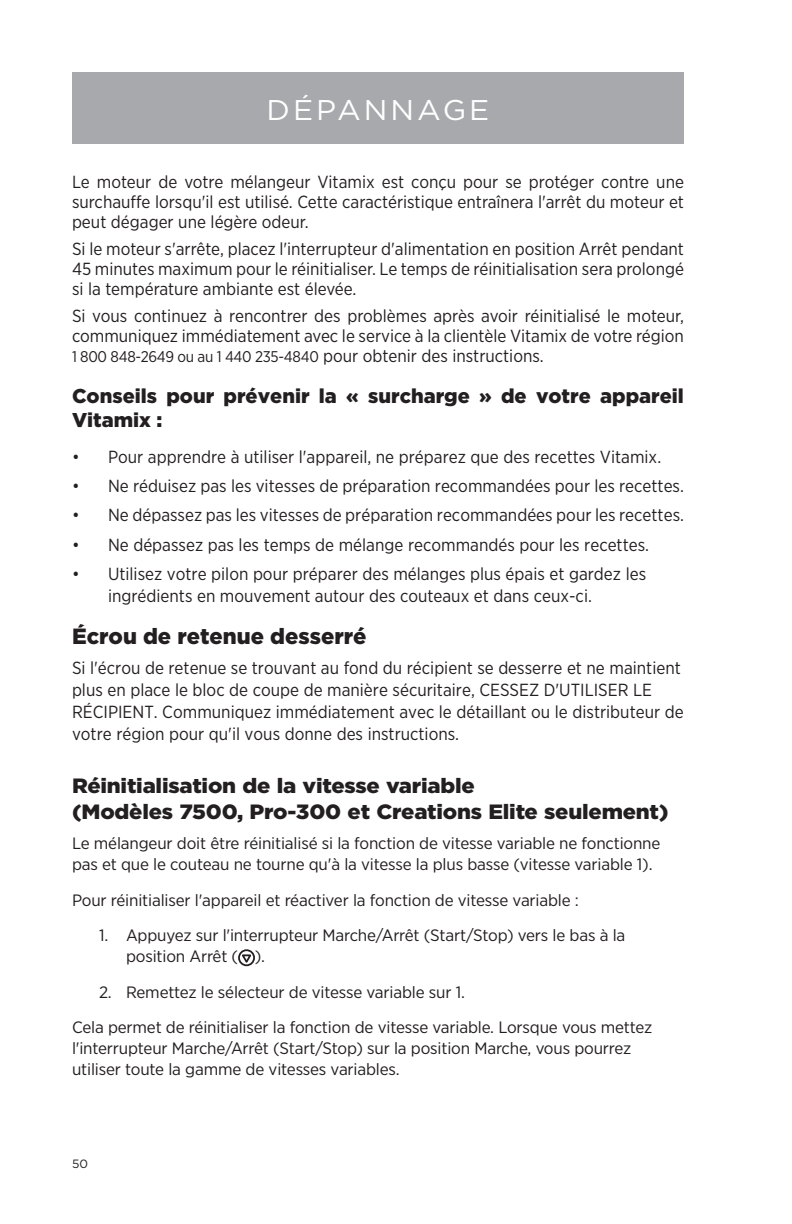
<style>
.page{position:relative;width:792px;height:1224px;background:#fff}
.page>*{position:absolute;margin:0;border:0;box-sizing:border-box;transform-origin:0 0}
.header_copy_ENG_1{font:28.4px "Gotham";letter-spacing:.1em;color:#fff;scale:1.05 1}
.numbered_bulleted_co{font:900 22px "Gotham";color:#231f20}
.Regular_body_copy{font:900 20.6px/26.4px "Gotham";letter-spacing:-.01em;color:#231f20;scale:1.06 1}
.Subhead_copy{font:900 20px/24px "Gotham";color:#231f20}
.Recipe_Title_TOC{font:17.6px/22px "Gotham Narrow";color:#231f20}
.numbered_bulleted_co-2{font:17.6px/20px "Gotham Narrow";color:#231f20;text-align:justify}
.Heading{font:16.4px/21px "Gotham Narrow";letter-spacing:-.01em;color:#231f20;scale:1.06 1}
.numbered_bulleted_co-3{font:15.6px "Gotham Narrow";letter-spacing:-.02em;color:#231f20}
.t1{font:12px "Gotham";color:#231f20}
.s1{font-size:17.6px}
</style>
<div class="page">
<div style="left:238px;top:949px;width:17px;height:17px;border:2px solid #231f20;border-radius:50%"></div>
<svg style="left:240px;top:953px;width:13px;height:11px"></svg>
<div style="left:72px;top:72px;width:612px;height:72px;background:#a8a9ad"></div>
<p class="header_copy_ENG_1" style="left:267px;top:92px;width:214px">DÉPANNAGE</p>
<p class="numbered_bulleted_co-2" style="left:72px;top:171px;width:614px">Le moteur de votre mélangeur Vitamix est conçu pour se protéger contre une surchauffe lorsqu'il est utilisé. Cette caractéristique entraînera l'arrêt du moteur et peut dégager une légère odeur.</p>
<p class="numbered_bulleted_co-2" style="left:72px;top:239px;width:614px">Si le moteur s'arrête, placez l'interrupteur d'alimentation en position Arrêt pendant 45 minutes maximum pour le réinitialiser. Le temps de réinitialisation sera prolongé si la température ambiante est élevée.</p>
<p class="numbered_bulleted_co-2" style="left:72px;top:306px;width:614px">Si vous continuez à rencontrer des problèmes après avoir réinitialisé le moteur, communiquez immédiatement avec le service à la clientèle Vitamix de votre région</p>
<p class="numbered_bulleted_co-3" style="left:72px;top:347px;width:473px">1 800 848-2649 ou au 1 440 235-4840 <span class="s1">pour obtenir des instructions.</span></p>
<p class="Subhead_copy" style="left:72px;top:383px;width:613px">Conseils pour prévenir la « surcharge » de votre appareil<br>Vitamix :</p>
<p class="Recipe_Title_TOC" style="left:72px;top:445px;width:591px">• Pour apprendre à utiliser l'appareil, ne préparez que des recettes Vitamix.</p>
<p class="Recipe_Title_TOC" style="left:72px;top:475px;width:614px">• Ne réduisez pas les vitesses de préparation recommandées pour les recettes.</p>
<p class="Recipe_Title_TOC" style="left:72px;top:504px;width:614px">• Ne dépassez pas les vitesses de préparation recommandées pour les recettes.</p>
<p class="Recipe_Title_TOC" style="left:72px;top:533px;width:579px">• Ne dépassez pas les temps de mélange recommandés pour les recettes.</p>
<p class="Recipe_Title_TOC" style="left:108px;top:562px;width:540px;text-indent:-36px">• Utilisez votre pilon pour préparer des mélanges plus épais et gardez les ingrédients en mouvement autour des couteaux et dans ceux-ci.</p>
<p class="numbered_bulleted_co" style="left:72px;top:621px;width:296px">Écrou de retenue desserré</p>
<p class="Recipe_Title_TOC" style="left:72px;top:656px;width:613px">Si l'écrou de retenue se trouvant au fond du récipient se desserre et ne maintient plus en place le bloc de coupe de manière sécuritaire, CESSEZ D'UTILISER LE RÉCIPIENT. Communiquez immédiatement avec le détaillant ou le distributeur de votre région pour qu'il vous donne des instructions.</p>
<p class="Regular_body_copy" style="left:72px;top:772px;width:564px">Réinitialisation de la vitesse variable<br>(Modèles 7500, Pro-300 et Creations Elite seulement)</p>
<p class="Heading" style="left:72px;top:833px;width:557px">Le mélangeur doit être réinitialisé si la fonction de vitesse variable ne fonctionne pas et que le couteau ne tourne qu'à la vitesse la plus basse (vitesse variable 1).</p>
<p class="Heading" style="left:72px;top:889px;width:480px">Pour réinitialiser l'appareil et réactiver la fonction de vitesse variable :</p>
<p class="Heading" style="left:126px;top:925px;width:473px;text-indent:-27px">1. Appuyez sur l'interrupteur Marche/Arrêt (Start/Stop) vers le bas à la position Arrêt ( ).</p>
<p class="Heading" style="left:99px;top:981px;width:347px">2. Remettez le sélecteur de vitesse variable sur 1.</p>
<p class="Heading" style="left:72px;top:1016px;width:549px">Cela permet de réinitialiser la fonction de vitesse variable. Lorsque vous mettez l'interrupteur Marche/Arrêt (Start/Stop) sur la position Marche, vous pourrez utiliser toute la gamme de vitesses variables.</p>
<p class="t1" style="left:72px;top:1156px;width:17px">50</p>
</div>
